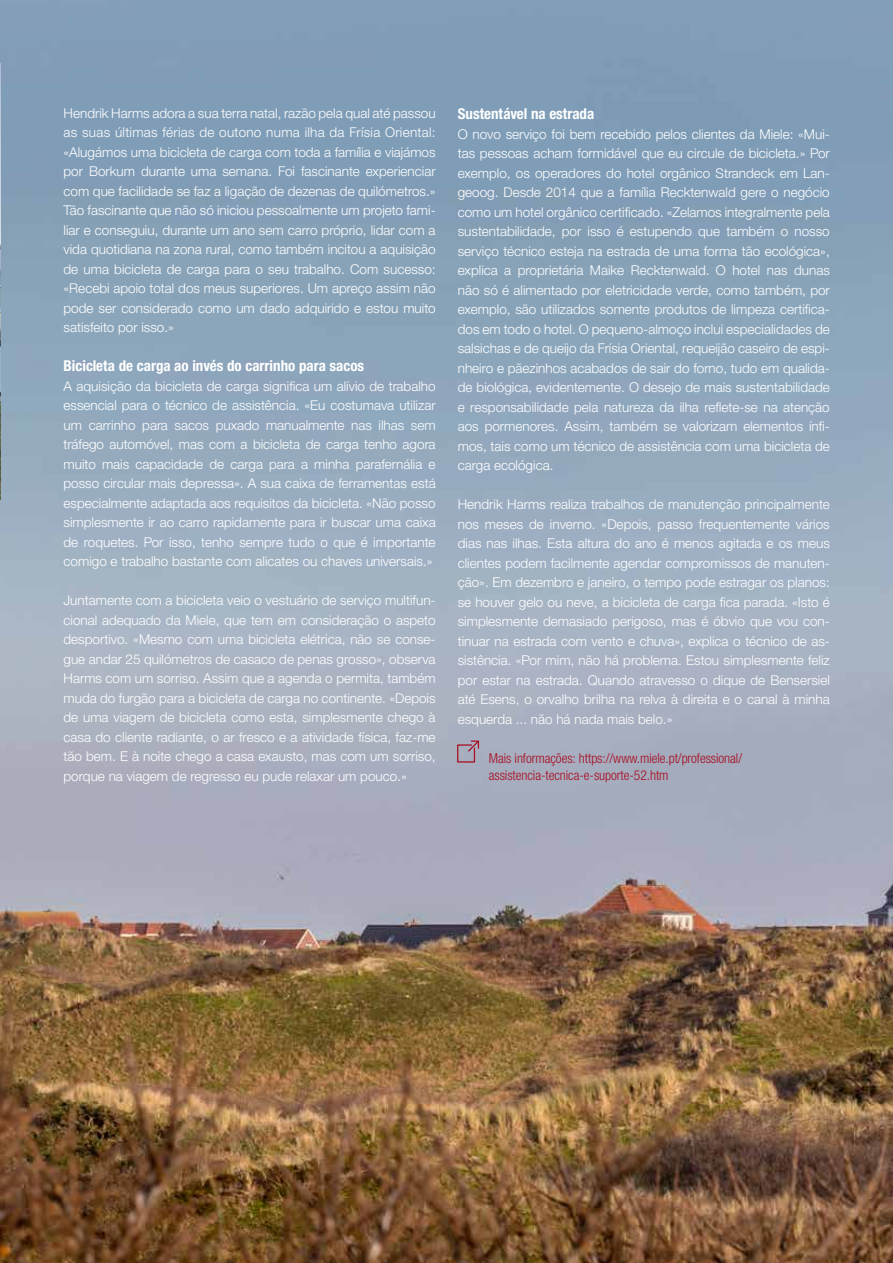
<style>
.page{position:relative;width:893px;height:1263px;background:#fff}
.page>*{position:absolute;margin:0;border:0;box-sizing:border-box;transform-origin:0 0}
.t1{font:700 condensed 15px "Helvetica Neue LTW1 G";color:#fff}
.t2{font:300 13.5px/19.5px "Helvetica Neue LTW1 G";color:#fff;text-align:justify}
.t3{font:300 condensed 13.5px/17px "Helvetica Neue LTW1 G";letter-spacing:-.005em;color:#a60d1f}
</style>
<div class="page">
<img style="left:0;top:0;width:893px;height:1263px">
<img style="left:0;top:64px;width:1px;height:436px">
<svg style="left:456px;top:739px;width:24px;height:24px"></svg>
<p class="t2" style="left:64px;top:103px;width:374px">Hendrik Harms adora a sua terra natal, razão pela qual até passou as suas últimas férias de outono numa ilha da Frísia Oriental: «Alugámos uma bicicleta de carga com toda a família e viajámos por Borkum durante uma semana. Foi fascinante experienciar com que facilidade se faz a ligação de dezenas de quilómetros.» Tão fascinante que não só iniciou pessoalmente um projeto fami&shy;liar e conseguiu, durante um ano sem carro próprio, lidar com a vida quotidiana na zona rural, como também incitou a aquisição de uma bicicleta de carga para o seu trabalho. Com sucesso: «Recebi apoio total dos meus superiores. Um apreço assim não pode ser considerado como um dado adquirido e estou muito satisfeito por isso.»</p>
<p class="t1" style="left:64px;top:357px;width:302px">Bicicleta de carga ao invés do carrinho para sacos</p>
<p class="t2" style="left:64px;top:376px;width:374px">A aquisição da bicicleta de carga significa um alívio de trabalho essencial para o técnico de assistência. «Eu costumava utilizar um carrinho para sacos puxado manualmente nas ilhas sem tráfego automóvel, mas com a bicicleta de carga tenho agora muito mais capacidade de carga para a minha parafernália e posso circular mais depressa». A sua caixa de ferramentas está especialmente adaptada aos requisitos da bicicleta. «Não posso simplesmente ir ao carro rapidamente para ir buscar uma caixa de roquetes. Por isso, tenho sempre tudo o que é importante comigo e trabalho bastante com alicates ou chaves universais.»</p>
<p class="t2" style="left:64px;top:590px;width:374px">Juntamente com a bicicleta veio o vestuário de serviço multifun&shy;cional adequado da Miele, que tem em consideração o aspeto desportivo. «Mesmo com uma bicicleta elétrica, não se conse&shy;gue andar 25 quilómetros de casaco de penas grosso», observa Harms com um sorriso. Assim que a agenda o permita, também muda do furgão para a bicicleta de carga no continente. «Depois de uma viagem de bicicleta como esta, simplesmente chego à casa do cliente radiante, o ar fresco e a atividade física, faz-me tão bem. E à noite chego a casa exausto, mas com um sorriso, porque na viagem de regresso eu pude relaxar um pouco.»</p>
<p class="t1" style="left:458px;top:105px;width:138px">Sustentável na estrada</p>
<p class="t2" style="left:458px;top:124px;width:374px">O novo serviço foi bem recebido pelos clientes da Miele: «Mui&shy;tas pessoas acham formidável que eu circule de bicicleta.» Por exemplo, os operadores do hotel orgânico Strandeck em Lan&shy;geoog. Desde 2014 que a família Recktenwald gere o negócio como um hotel orgânico certificado. «Zelamos integralmente pela sustentabilidade, por isso é estupendo que também o nosso serviço técnico esteja na estrada de uma forma tão ecológica», explica a proprietária Maike Recktenwald. O hotel nas dunas não só é alimentado por eletricidade verde, como também, por exemplo, são utilizados somente produtos de limpeza certifica&shy;dos em todo o hotel. O pequeno-almoço inclui especialidades de salsichas e de queijo da Frísia Oriental, requeijão caseiro de espi&shy;nheiro e pãezinhos acabados de sair do forno, tudo em qualida&shy;de biológica, evidentemente. O desejo de mais sustentabilidade e responsabilidade pela natureza da ilha reflete-se na atenção aos pormenores. Assim, também se valorizam elementos ínfi&shy;mos, tais como um técnico de assistência com uma bicicleta de carga ecológica.</p>
<p class="t2" style="left:458px;top:495px;width:374px">Hendrik Harms realiza trabalhos de manutenção principalmente nos meses de inverno. «Depois, passo frequentemente vários dias nas ilhas. Esta altura do ano é menos agitada e os meus clientes podem facilmente agendar compromissos de manuten&shy;ção». Em dezembro e janeiro, o tempo pode estragar os planos: se houver gelo ou neve, a bicicleta de carga fica parada. «Isto é simplesmente demasiado perigoso, mas é óbvio que vou con&shy;tinuar na estrada com vento e chuva», explica o técnico de as&shy;sistência. «Por mim, não há problema. Estou simplesmente feliz por estar na estrada. Quando atravesso o dique de Bensersiel até Esens, o orvalho brilha na relva à direita e o canal à minha esquerda ... não há nada mais belo.»</p>
<p class="t3" style="left:489px;top:749px;width:255px">Mais informações: https://www.miele.pt/professional/ assistencia-tecnica-e-suporte-52.htm</p>
</div>
